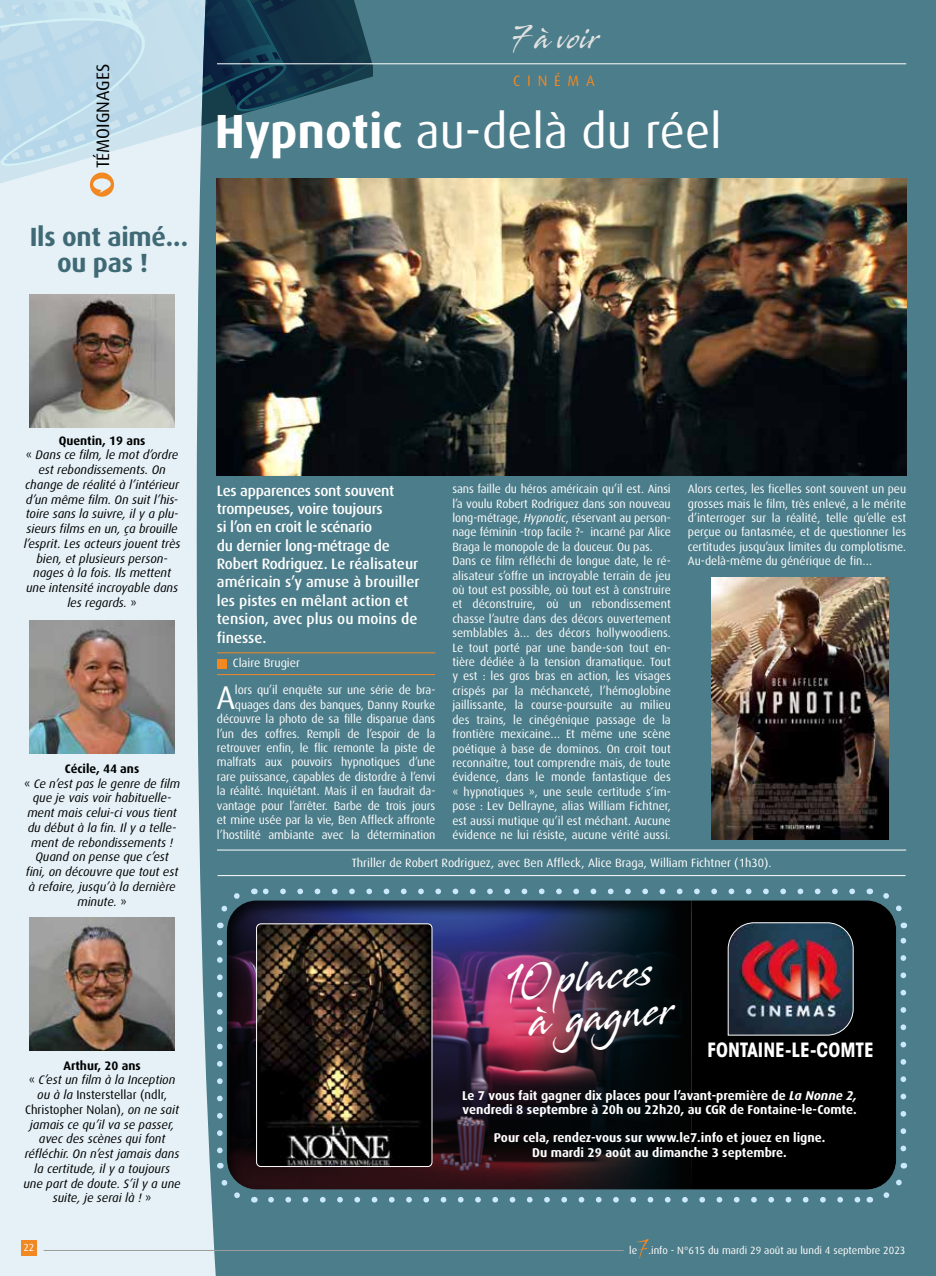
<style>
.page{position:relative;width:936px;height:1276px;background:#fff}
.page>*{position:absolute;margin:0;border:0;box-sizing:border-box;transform-origin:0 0}
.t1{font:48px "Dax";color:#fff}
.t2{font:41.1px/40.5px "Stingray";color:#fff;text-align:center;scale:.74 1}
.t3{font:33px "Dax";color:#fff}
.t4{font:30px "Stingray";color:#e1e1e1;scale:.74 1}
.t5{font:700 26.4px/26.4px "Dax";letter-spacing:-.01em;color:#3f6a75;text-align:center}
.t6{font:700 condensed 19.5px "ITC Avant Garde Std";color:#fff}
.t7{font:18px "Dax";color:#000}
.t8{font:500 15px/18.3px "Dax";letter-spacing:-.02em;color:#fff}
.t9{font:15px "Dax";letter-spacing:.45em;color:#f18821}
.t10{font:700 12.75px/14.2px "Dax";color:#fff}
.t11{font:italic 12.3px/14.7px "Dax";color:#000;text-align:center}
.t12{font:12px/14.4px "Dax";letter-spacing:-.005em;color:#fff;text-align:right}
.t13{font:10.5px "Dax";color:#fff}
.t14{font:10.2px "Dax";color:#fff}
.s1{font-weight:700}
.s2{font-weight:700;font-style:normal}
.s3{font-style:normal}
.s4{font-style:italic}
</style>
<div class="page">
<div style="left:174px;top:0;width:761px;height:1276px;background:#4c7d8a"></div>
<svg style="left:0;top:167px;width:217px;height:1109px;background:#d5e5ea"></svg>
<svg style="left:0;top:0;width:359px;height:17px;background:#7796a6"></svg>
<svg style="left:0;top:17px;width:372px;height:150px"></svg>
<hr style="left:217px;top:64px;width:689px;height:1px;background:#fff">
<img style="left:217px;top:179px;width:689px;height:296px">
<hr style="left:217px;top:652px;width:218px;height:1px;background:#f18825">
<div style="left:217px;top:659px;width:9px;height:9px;background:#f18821"></div>
<hr style="left:217px;top:674px;width:218px;height:1px;background:#f18825">
<hr style="left:217px;top:850px;width:689px;height:1px;background:#fff">
<hr style="left:217px;top:875px;width:688px;height:1px;background:#fff">
<div style="left:21px;top:1240px;width:15px;height:15px;background:#f18821"></div>
<img style="left:711px;top:577px;width:177px;height:262px">
<svg style="left:271px;top:1197px;width:589px;height:5px"></svg>
<svg style="left:900px;top:937px;width:6px;height:211px"></svg>
<svg style="left:263px;top:888px;width:589px;height:6px"></svg>
<svg style="left:214px;top:888px;width:26px;height:40px"></svg>
<svg style="left:217px;top:942px;width:6px;height:226px"></svg>
<svg style="left:216px;top:1175px;width:39px;height:30px"></svg>
<svg style="left:883px;top:1162px;width:25px;height:36px"></svg>
<svg style="left:869px;top:888px;width:33px;height:24px"></svg>
<div style="left:225px;top:898px;width:672px;height:292px;background:#000;opacity:.75"></div>
<img style="left:256px;top:924px;width:176px;height:242px">
<div style="left:256px;top:923px;width:176px;height:243px;border:1px solid #fff;border-radius:4px"></div>
<img style="left:727px;top:922px;width:126px;height:113px">
<svg style="left:90px;top:172px;width:24px;height:25px"></svg>
<img style="left:30px;top:294px;width:144px;height:133px">
<img style="left:30px;top:620px;width:144px;height:133px">
<img style="left:30px;top:917px;width:144px;height:133px">
<hr style="left:44px;top:1250px;width:579px;height:1px;background:#9d9d9c">
<svg style="left:637px;top:1239px;width:11px;height:19px"></svg>
<h3 class="t7" style="left:93px;top:168px;width:106px;rotate:-90deg">TÉMOIGNAGES</h3>
<h3 class="t5" style="left:30px;top:224px;width:160px">Ils ont aimé... ou pas !</h3>
<h3 class="t4" style="left:511px;top:18px;width:121px">7 à voir</h3>
<p class="t9" style="left:513px;top:72px;width:83px">CINÉMA</p>
<h1 class="t1" style="left:215px;top:105px;width:508px"><span class="s1">Hypnotic</span> au-delà du réel</h1>
<p class="t11" style="left:24px;top:433px;width:158px"><span class="s2">Quentin, 19 ans<br></span><span class="s3">«</span> Dans ce film, le mot d’ordre est rebondissements. On change de réalité à l’intérieur d’un même film. On suit l’his&shy;toire sans la suivre, il y a plu&shy;sieurs films en un, ça brouille l’esprit. Les acteurs jouent très bien, et plusieurs person&shy;nages à la fois. Ils mettent une intensité incroyable dans les regards. <span class="s3">»</span></p>
<p class="t11" style="left:24px;top:761px;width:158px"><span class="s2">Cécile, 44 ans<br></span><span class="s3">«</span> Ce n’est pas le genre de film que je vais voir habituelle&shy;ment mais celui-ci vous tient du début à la fin. Il y a telle&shy;ment de rebondissements !<br>Quand on pense que c’est<br>fini, on découvre que tout est à refaire, jusqu’à la dernière minute. <span class="s3">»</span></p>
<p class="t11" style="left:23px;top:1058px;width:159px"><span class="s2">Arthur, 20 ans<br></span><span class="s3">«</span> C’est un film à la Inception ou à la <span class="s3">Insterstellar (ndlr,<br>Christopher Nolan),</span> on ne sait jamais ce qu’il va se passer, avec des scènes qui font réfléchir. On n’est jamais dans la certitude, il y a toujours une part de doute. S’il y a une suite, je serai là ! <span class="s3">»</span></p>
<p class="t14" style="left:23px;top:1242px;width:12px">22</p>
<p class="t12" style="left:452px;top:482px;width:220px;text-align:left">sans faille du héros américain qu’il est. Ainsi l’a voulu Robert Rodriguez dans son nouveau long-métrage, <span class="s4">Hypnotic</span>, réservant au person&shy;nage féminin -trop facile ?- incarné par Alice Braga le monopole de la douceur. Ou pas.<br>Dans ce film réfléchi de longue date, le ré&shy;alisateur s’offre un incroyable terrain de jeu où tout est possible, où tout est à construire et déconstruire, où un rebondissement chasse l’autre dans des décors ouvertement semblables à… des décors hollywoodiens.<br>Le tout porté par une bande-son tout en&shy;tière dédiée à la tension dramatique. Tout y est : les gros bras en action, les visages crispés par la méchanceté, l’hémoglobine jaillissante, la course-poursuite au milieu des trains, le cinégénique passage de la frontière mexicaine… Et même une scène poétique à base de dominos. On croit tout reconnaître, tout comprendre mais, de toute évidence, dans le monde fantastique des « hypnotiques », une seule certitude s’im&shy;pose : Lev Dellrayne, alias William Fichtner, est aussi mutique qu’il est méchant. Aucune évidence ne lui résiste, aucune vérité aussi.</p>
<p class="t12" style="left:687px;top:482px;width:220px;text-align:justify">Alors certes, les ficelles sont souvent un peu grosses mais le film, très enlevé, a le mérite d’interroger sur la réalité, telle qu’elle est perçue ou fantasmée, et de questionner les certitudes jusqu’aux limites du complotisme.<br>Au-delà-même du générique de fin…</p>
<p class="t12" style="left:352px;top:856px;width:421px">Thriller de Robert Rodriguez, avec Ben Affleck, Alice Braga, William Fichtner (1h30).</p>
<p class="t8" style="left:217px;top:481px;width:204px">Les apparences sont souvent trompeuses, voire toujours<br>si l’on en croit le scénario<br>du dernier long-métrage de<br>Robert Rodriguez. Le réalisateur américain s’y amuse à brouiller les pistes en mêlant action et tension, avec plus ou moins de finesse.</p>
<p class="t12" style="left:233px;top:656px;width:69px">Claire Brugier</p>
<h3 class="t3" style="left:216px;top:679px;width:20px">A</h3>
<p class="t12" style="left:217px;top:683px;width:220px">lors qu’il enquête sur une série de bra&shy;quages dans des banques, Danny Rourke découvre la photo de sa fille disparue dans l’un des coffres. Rempli de l’espoir de la retrouver enfin, le flic remonte la piste de malfrats aux pouvoirs hypnotiques d’une rare puissance, capables de distordre à l’envi la réalité. Inquiétant. Mais il en faudrait da&shy;vantage pour l’arrêter. Barbe de trois jours et mine usée par la vie, Ben Affleck affronte l’hostilité ambiante avec la détermination</p>
<h2 class="t2" style="left:501px;top:960px;width:229px;rotate:-5deg">10 places à gagner</h2>
<h3 class="t6" style="left:707px;top:1037px;width:168px">FONTAINE-LE-COMTE</h3>
<p class="t10" style="left:462px;top:1088px;width:396px">Le 7 vous fait gagner dix places pour l’avant-première de <span class="s4">La Nonne 2, </span>vendredi 8 septembre à 20h ou 22h20, au CGR de Fontaine-le-Comte.</p>
<p class="t10" style="left:494px;top:1130px;width:333px;text-align:center">Pour cela, rendez-vous sur www.le7.info et jouez en ligne.<br>Du mardi 29 août au dimanche 3 septembre.</p>
<p class="t13" style="left:629px;top:1244px;width:278px">le .info - N°615 du mardi 29 août au lundi 4 septembre 2023</p>
</div>
